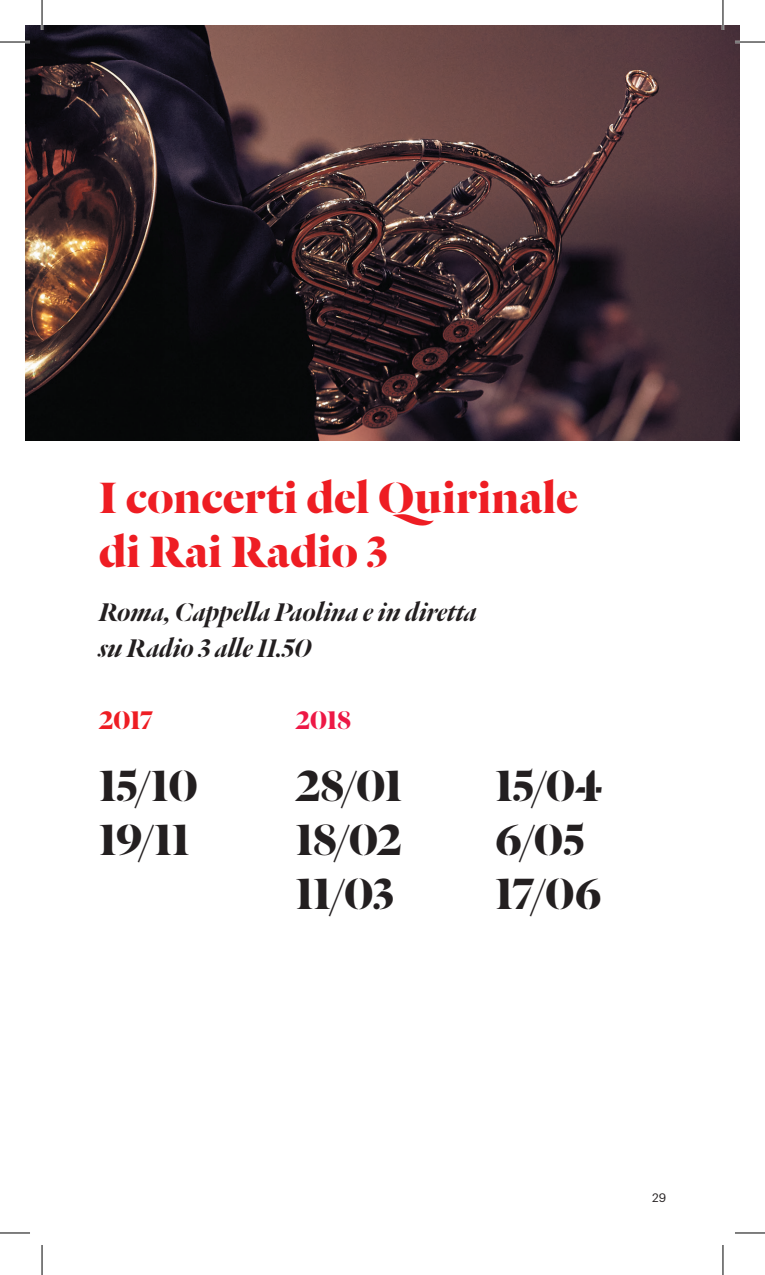
<style>
.page{position:relative;width:765px;height:1275px;background:#fff}
.page>*{position:absolute;margin:0;border:0;box-sizing:border-box;transform-origin:0 0}
.t1{font:700 48px/54px "Dala Floda";letter-spacing:-.01em;color:#231f20}
.t2{font:700 48px/54px "Dala Floda";color:#ee1d23}
.t3{font:italic 500 28px/36px "Dala Floda";color:#231f20}
.t4{font:700 28px "Dala Floda";color:#ee1d23}
.t5{font:700 28px "Dala Floda";color:#ed1845}
.t6{font:12px "Graphik";color:#231f20}
</style>
<div class="page">
<img style="left:25px;top:25px;width:714px;height:415px">
<hr style="left:0;top:41px;width:30px;height:2px;background:#fff">
<hr style="left:734px;top:41px;width:30px;height:2px;background:#fff">
<hr style="left:41px;top:0;width:2px;height:30px;background:#fff">
<hr style="left:721px;top:0;width:3px;height:30px;background:#fff">
<hr style="left:0;top:42px;width:30px;height:1px;background:#000">
<hr style="left:734px;top:42px;width:30px;height:1px;background:#000">
<hr style="left:0;top:1232px;width:30px;height:1px;background:#000">
<hr style="left:734px;top:1232px;width:30px;height:1px;background:#000">
<hr style="left:42px;top:0;width:1px;height:30px;background:#000">
<hr style="left:42px;top:1245px;width:1px;height:30px;background:#000">
<hr style="left:722px;top:0;width:1px;height:30px;background:#000">
<hr style="left:722px;top:1245px;width:1px;height:30px;background:#000">
<h1 class="t2" style="left:99px;top:469px;width:480px">I concerti del Quirinale di Rai Radio 3</h1>
<p class="t3" style="left:99px;top:593px;width:379px">Roma, Cappella Paolina e in diretta su Radio 3 alle 11.50</p>
<p class="t4" style="left:99px;top:701px;width:56px">2017</p>
<p class="t5" style="left:295px;top:701px;width:57px">2018</p>
<h1 class="t1" style="left:99px;top:757px;width:101px">15/10<br>19/11</h1>
<h1 class="t1" style="left:295px;top:757px;width:109px;text-align:justify">28/01<br>18/02<br>11/03</h1>
<h1 class="t1" style="left:495px;top:757px;width:109px">15/04<br>6/05<br>17/06</h1>
<p class="t6" style="left:652px;top:1188px;width:16px">29</p>
</div>
